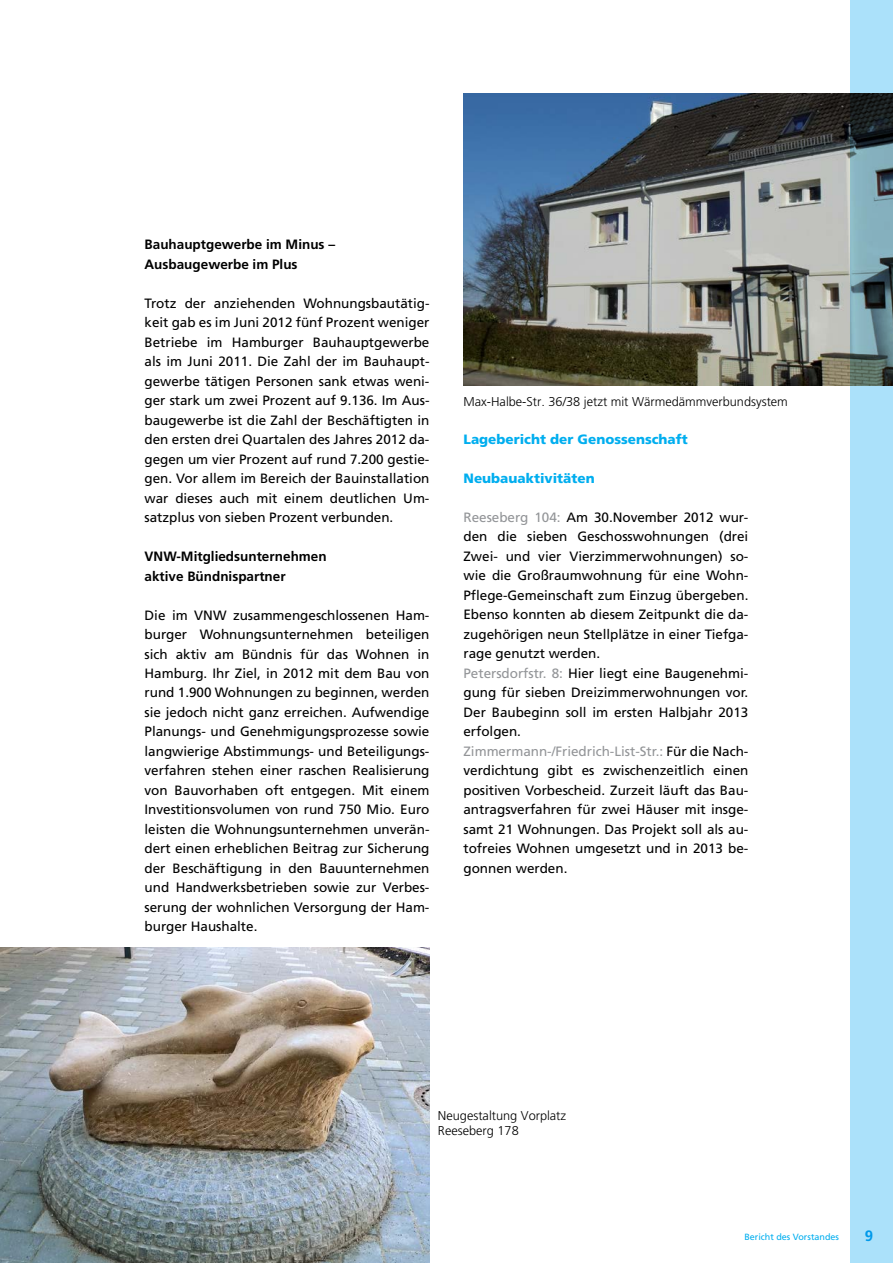
<style>
.page{position:relative;width:893px;height:1263px;background:#fff}
.page>*{position:absolute;margin:0;border:0;box-sizing:border-box;transform-origin:0 0}
.t1{font:700 15px "Frutiger";color:#00aeef}
.t2{font:13.5px/19.5px "Frutiger LT Std";color:#000;text-align:justify}
.t3{font:700 13.5px/19.5px "Frutiger";color:#000}
.t4{font:900 13.5px "Frutiger";color:#00aeef}
.t5{font:300 12.75px/15px "Frutiger";color:#000}
.t6{font:9px "Frutiger";color:#00aeef}
.s1{color:#939598}
</style>
<div class="page">
<img style="left:463px;top:93px;width:387px;height:292px">
<img style="left:0;top:947px;width:429px;height:316px">
<svg style="left:850px;top:0;width:43px;height:1263px;background:#99c9de"></svg>
<p class="t3" style="left:145px;top:235px;width:192px">Bauhauptgewerbe im Minus –<br>Ausbaugewerbe im Plus</p>
<p class="t2" style="left:145px;top:293px;width:286px">Trotz der anziehenden Wohnungsbautätig&shy;keit gab es im Juni 2012 fünf Prozent weniger Betriebe im Hamburger Bauhauptgewerbe als im Juni 2011. Die Zahl der im Bauhaupt&shy;gewerbe tätigen Personen sank etwas weni&shy;ger stark um zwei Prozent auf 9.136. Im Aus&shy;baugewerbe ist die Zahl der Beschäftigten in den ersten drei Quartalen des Jahres 2012 da&shy;gegen um vier Prozent auf rund 7.200 gestie&shy;gen. Vor allem im Bereich der Bauinstallation war dieses auch mit einem deutlichen Um&shy;satzplus von sieben Prozent verbunden.</p>
<p class="t3" style="left:145px;top:547px;width:184px">VNW-Mitgliedsunternehmen aktive Bündnispartner</p>
<p class="t2" style="left:145px;top:605px;width:286px">Die im VNW zusammengeschlossenen Ham&shy;burger Wohnungsunternehmen beteiligen sich aktiv am Bündnis für das Wohnen in Hamburg. Ihr Ziel, in 2012 mit dem Bau von rund 1.900 Wohnungen zu beginnen, werden sie jedoch nicht ganz erreichen. Aufwendige Planungs- und Genehmigungsprozesse sowie langwierige Abstimmungs- und Beteiligungs&shy;verfahren stehen einer raschen Realisierung von Bauvorhaben oft entgegen. Mit einem Investitionsvolumen von rund 750 Mio. Euro leisten die Wohnungsunternehmen unverän&shy;dert einen erheblichen Beitrag zur Sicherung der Beschäftigung in den Bauunternehmen und Handwerksbetrieben sowie zur Verbes&shy;serung der wohnlichen Versorgung der Ham&shy;burger Haushalte.</p>
<p class="t5" style="left:463px;top:394px;width:326px">Max-Halbe-Str. 36/38 jetzt mit Wärmedämmverbundsystem</p>
<p class="t4" style="left:463px;top:431px;width:226px">Lagebericht der Genossenschaft</p>
<p class="t4" style="left:463px;top:470px;width:133px">Neubauaktivitäten</p>
<p class="t2" style="left:463px;top:507px;width:286px;text-align:left"><span class="s1">Reeseberg 104:</span> Am 30.November 2012 wur&shy;den die sieben Geschosswohnungen (drei Zwei- und vier Vierzimmerwohnungen) so&shy;wie die Großraumwohnung für eine Wohn-Pflege-Gemeinschaft zum Einzug übergeben.<br>Ebenso konnten ab diesem Zeitpunkt die da&shy;zugehörigen neun Stellplätze in einer Tiefga&shy;rage genutzt werden.<br><span class="s1">Petersdorfstr. 8:</span> Hier liegt eine Baugenehmi&shy;gung für sieben Dreizimmerwohnungen vor.<br>Der Baubeginn soll im ersten Halbjahr 2013 erfolgen.<br><span class="s1">Zimmermann-/Friedrich-List-Str.:</span> Für die Nach&shy;verdichtung gibt es zwischenzeitlich einen positiven Vorbescheid. Zurzeit läuft das Bau&shy;antragsverfahren für zwei Häuser mit insge&shy;samt 21 Wohnungen. Das Projekt soll als au&shy;tofreies Wohnen umgesetzt und in 2013 be&shy;gonnen werden.</p>
<p class="t5" style="left:438px;top:1108px;width:130px">Neugestaltung Vorplatz<br>Reeseberg 178</p>
<p class="t6" style="left:744px;top:1232px;width:96px">Bericht des Vorstandes</p>
<p class="t1" style="left:865px;top:1227px;width:10px">9</p>
</div>
